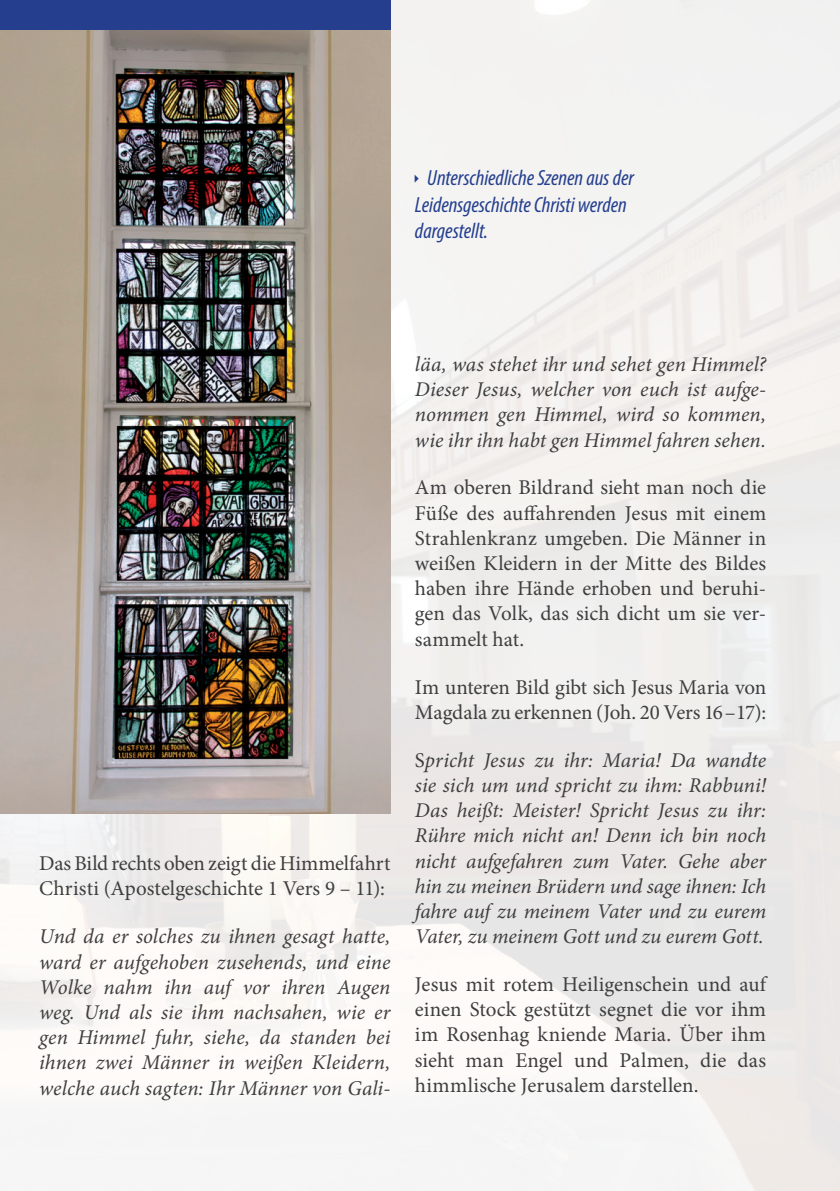
<style>
.page{position:relative;width:840px;height:1191px;background:#fff}
.page>*{position:absolute;margin:0;border:0;box-sizing:border-box;transform-origin:0 0}
.t1{font:italic condensed 22px/26.4px "Myriad Pro";letter-spacing:-.005em;color:#253f8e}
.t2{font:italic 21px/25.2px "Minion Pro";color:#3e3e3f;text-align:justify}
.t3{font:21px/25.2px "Minion Pro";color:#3e3e3f}
.s1{font-style:normal}
</style>
<div class="page">
<img style="left:1px;top:30px;width:389px;height:783px">
<img style="left:0;top:0;width:1px;height:813px">
<div style="left:0;top:0;width:391px;height:30px;background:#253f8e"></div>
<svg style="left:415px;top:175px;width:3px;height:8px"></svg>
<p class="t1" style="left:415px;top:164px;width:220px;text-indent:12px">Unterschiedliche Szenen aus der<br>Leidensgeschichte Christi werden dargestellt.</p>
<p class="t3" style="left:39px;top:851px;width:352px">Das Bild rechts oben zeigt die Himmelfahrt<br>Christi (Apostelgeschichte 1 Vers 9 – 11):</p>
<p class="t2" style="left:39px;top:924px;width:352px">Und da er solches zu ihnen gesagt hatte, ward er aufgehoben zusehends, und eine Wolke nahm ihn auf vor ihren Augen weg. Und als sie ihm nachsahen, wie er gen Himmel fuhr, siehe, da standen bei ihnen zwei Männer in weißen Kleidern, welche auch sagten: Ihr Männer von Gali-</p>
<p class="t2" style="left:415px;top:351px;width:352px">läa, was stehet ihr und sehet gen Himmel?<br>Dieser Jesus, welcher von euch ist aufge&shy;nommen gen Himmel, wird so kommen, wie ihr ihn habt gen Himmel fahren sehen.</p>
<p class="t3" style="left:415px;top:475px;width:352px;text-align:justify">Am oberen Bildrand sieht man noch die Füße des auffahrenden Jesus mit einem Strahlenkranz umgeben. Die Männer in weißen Kleidern in der Mitte des Bildes haben ihre Hände erhoben und beruhi&shy;gen das Volk, das sich dicht um sie ver&shy;sammelt hat.</p>
<p class="t3" style="left:415px;top:674px;width:352px">Im unteren Bild gibt sich Jesus Maria von<br>Magdala zu erkennen (Joh. 20 Vers 16 – 17):</p>
<p class="t2" style="left:415px;top:747px;width:352px"><span class="s1">S</span>pricht Jesus zu ihr: Maria! Da wandte sie sich um und spricht zu ihm: Rabbuni!<br>Das heißt: Meister! Spricht Jesus zu ihr:<br>Rühre mich nicht an! Denn ich bin noch nicht aufgefahren zum Vater. Gehe aber hin zu meinen Brüdern und sage ihnen: Ich fahre auf zu meinem Vater und zu eurem Vater, zu meinem Gott und zu eurem Gott.</p>
<p class="t3" style="left:415px;top:971px;width:352px;text-align:justify">Jesus mit rotem Heiligenschein und auf einen Stock gestützt segnet die vor ihm im Rosenhag kniende Maria. Über ihm sieht man Engel und Palmen, die das himmlische Jerusalem darstellen.</p>
</div>
